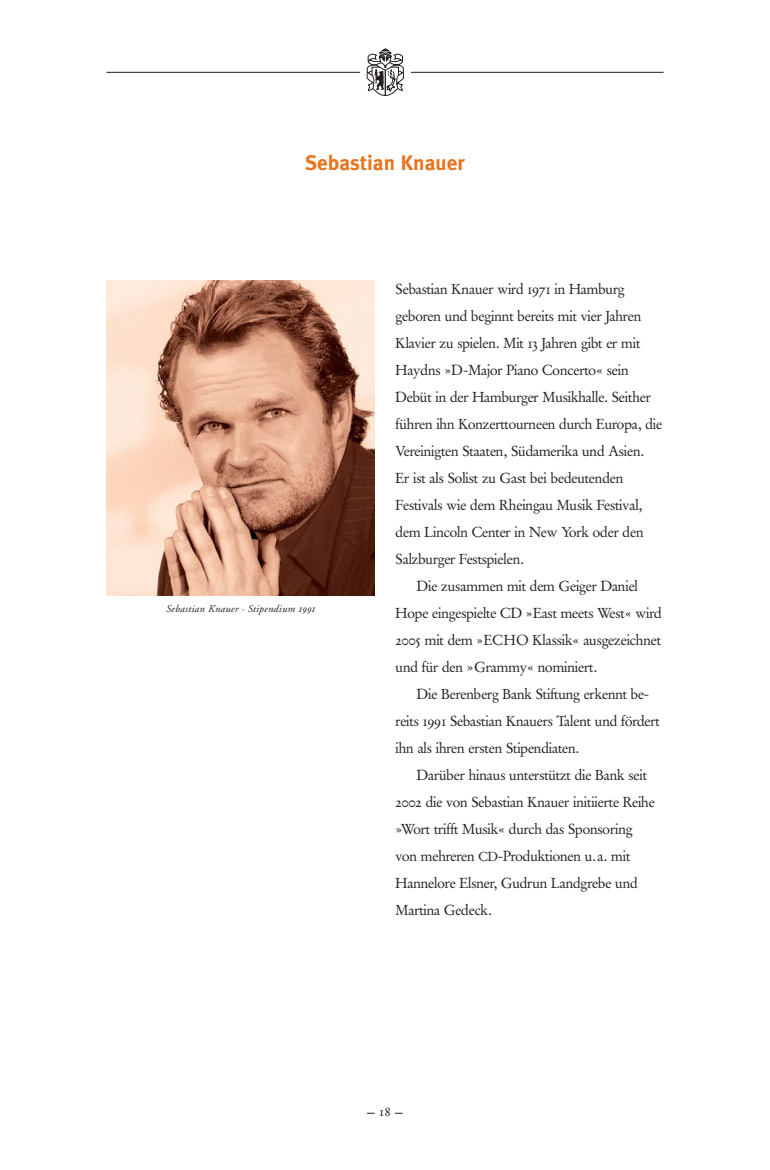
<style>
.page{position:relative;width:770px;height:1170px;background:#fff}
.page>*{position:absolute;margin:0;border:0;box-sizing:border-box;transform-origin:0 0}
.t1{font:700 21px "Meta Plus";color:#e9741f}
.t2{font:14.25px "Garamond Stempel Expert BQ Roman Os F";color:#231f20}
.t3{font:13.5px "Helvetica";color:#231f20}
.t4{font:italic 10.5px "Adobe Garamond";letter-spacing:.025em;color:#231f20}
.s1{font-family:"Adobe Garamond Exp"}
.s2{font-size:12.75px}
</style>
<div class="page">
<img style="left:106px;top:281px;width:268px;height:314px">
<hr style="left:106px;top:72px;width:557px;height:1px;background:#231f20">
<div style="left:360px;top:43px;width:50px;height:58px;background:#fff"></div>
<svg style="left:366px;top:48px;width:38px;height:48px"></svg>
<h1 class="t1" style="left:305px;top:154px;width:161px">Sebastian Knauer</h1>
<p class="t4" style="left:166px;top:604px;width:151px">Sebastian Knauer · Stipendium <span class="s1">1991</span></p>
<p class="t2" style="left:395px;top:283px;width:230px">Sebastian Knauer wird 1971 in Hamburg</p>
<p class="t2" style="left:395px;top:310px;width:247px">geboren und beginnt bereits mit vier Jahren</p>
<p class="t2" style="left:395px;top:337px;width:246px">Klavier zu spielen. Mit 13 Jahren gibt er mit</p>
<p class="t2" style="left:395px;top:364px;width:234px">Haydns »D-Major Piano Concerto« sein</p>
<p class="t2" style="left:395px;top:391px;width:256px">Debüt in der Hamburger Musikhalle. Seither</p>
<p class="t2" style="left:395px;top:418px;width:268px">führen ihn Konzerttourneen durch Europa, die</p>
<p class="t2" style="left:395px;top:445px;width:250px">Vereinig ten Staaten, Südamerika und Asien.</p>
<p class="t2" style="left:395px;top:472px;width:229px">Er ist als Solist zu Gast bei bedeutenden</p>
<p class="t2" style="left:395px;top:499px;width:248px">Festivals wie dem Rheingau Musik Festival,</p>
<p class="t2" style="left:395px;top:526px;width:249px">dem Lincoln Center in New York oder den</p>
<p class="t2" style="left:395px;top:553px;width:130px">Salzburger Festspielen.</p>
<p class="t2" style="left:417px;top:580px;width:222px">Die zusammen mit dem Geiger Daniel</p>
<p class="t2" style="left:395px;top:607px;width:267px">Hope eingespielte CD »East meets West« wird</p>
<p class="t2" style="left:395px;top:634px;width:267px">2005 mit dem »ECHO Klassik« ausgezeichnet</p>
<p class="t2" style="left:395px;top:661px;width:203px">und für den »Grammy« nominiert.</p>
<p class="t2" style="left:417px;top:688px;width:233px">Die Berenberg Bank Stiftung erkennt be -</p>
<p class="t2" style="left:395px;top:715px;width:266px">reits 1991 Sebastian Knauers Talent und fördert</p>
<p class="t2" style="left:395px;top:742px;width:185px">ihn als ihren ersten Stipendiaten.</p>
<p class="t2" style="left:417px;top:769px;width:232px">Darüber hinaus unterstützt die Bank seit</p>
<p class="t2" style="left:395px;top:796px;width:260px">2002 die von Sebastian Knauer initiierte Reihe</p>
<p class="t2" style="left:395px;top:823px;width:238px">»Wort trifft Musik« durch das Spon so ring</p>
<p class="t2" style="left:395px;top:850px;width:236px">von mehreren <span class="s2">CD</span>-Produktionen u.a. mit</p>
<p class="t2" style="left:395px;top:877px;width:243px">Hannelore Elsner, Gudrun Landgrebe und</p>
<p class="t2" style="left:395px;top:904px;width:98px">Martina Gedeck.</p>
<p class="t3" style="left:367px;top:1107px;width:37px">–<span class="s1">18</span>–</p>
</div>
